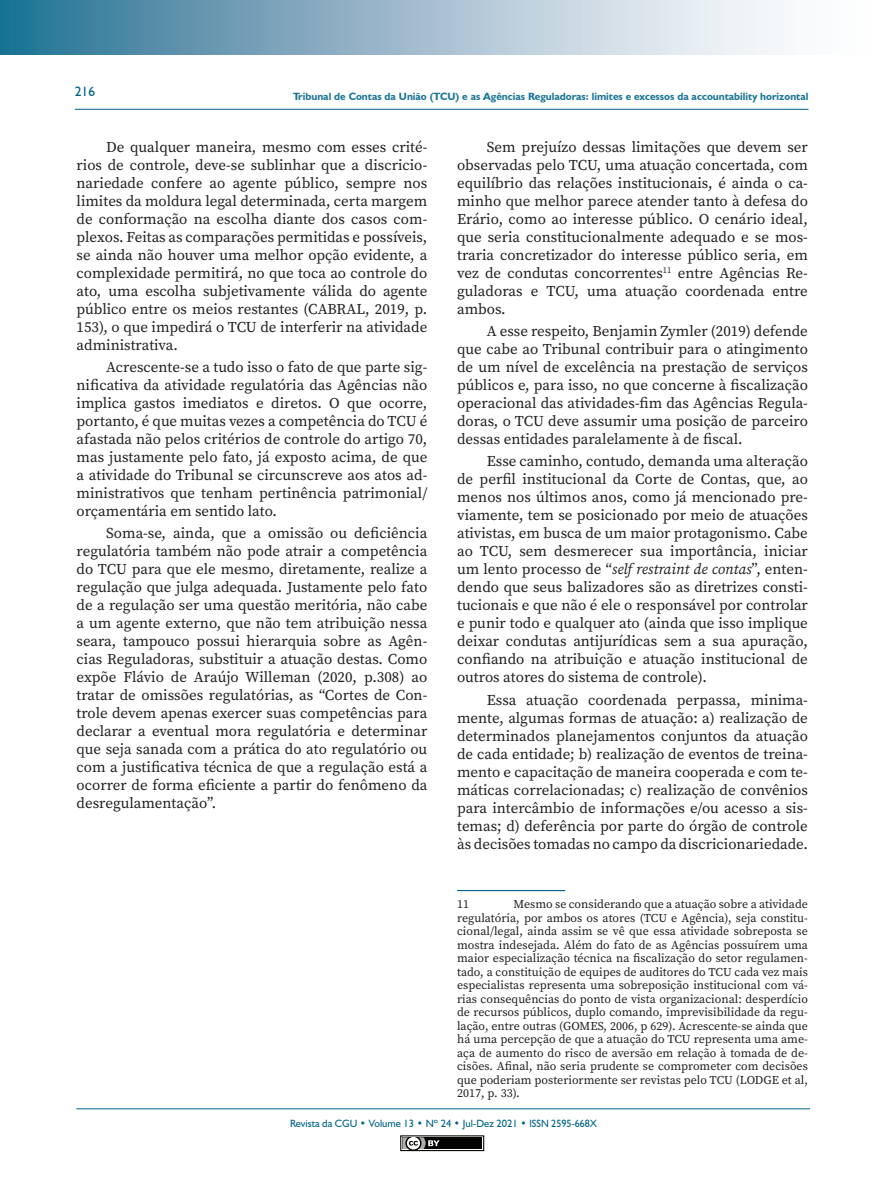
<style>
.page{position:relative;width:893px;height:1191px;background:#fff}
.page>*{position:absolute;margin:0;border:0;box-sizing:border-box;transform-origin:0 0}
.TEXTO_DUAS_COLUNAS{font:15px/18px "Source Serif Variable";color:#231f20;text-align:justify}
.t1{font:13.5px "Humanist 521 BT";color:#006385}
.NOTA_DE_RODAPÉ{font:12px/13.5px "Source Serif Variable";color:#231f20;text-align:justify}
.t2{font:700 10.5px "Humanist 521 BT";color:#1c7697}
.t3{font:10.5px "Humanist 521 BT";color:#006385}
.s1{font-style:italic}
</style>
<div class="page">
<svg style="left:0;top:0;width:784px;height:54px;background:#96b7c9"></svg>
<hr style="left:75px;top:109px;width:733px;height:1px;background:#006385">
<hr style="left:76px;top:1108px;width:734px;height:1px;background:#006385">
<div style="left:400px;top:1135px;width:84px;height:16px;border:1px solid #040503"></div>
<div style="left:402px;top:1137px;width:80px;height:12px;background:#040503"></div>
<svg style="left:400px;top:1135px;width:40px;height:16px"></svg>
<hr style="left:457px;top:890px;width:108px;height:1px;background:#006385">
<p class="t1" style="left:75px;top:83px;width:22px">216</p>
<p class="t2" style="left:293px;top:90px;width:517px">Tribunal de Contas da União (TCU) e as Agências Reguladoras: limites e excessos da accountability horizontal</p>
<p class="TEXTO_DUAS_COLUNAS" style="left:77px;top:138px;width:352px;text-indent:30px">De qualquer maneira, mesmo com esses crité&shy;rios de controle, deve-se sublinhar que a discricio&shy;nariedade confere ao agente público, sempre nos limites da moldura legal determinada, certa margem de conformação na escolha diante dos casos com&shy;plexos. Feitas as comparações permitidas e possíveis, se ainda não houver uma melhor opção evidente, a complexidade permitirá, no que toca ao controle do ato, uma escolha subjetivamente válida do agente público entre os meios restantes (CABRAL, 2019, p.<br>153), o que impedirá o TCU de interferir na atividade administrativa.</p>
<p class="TEXTO_DUAS_COLUNAS" style="left:77px;top:358px;width:352px;text-indent:30px">Acrescente-se a tudo isso o fato de que parte sig&shy;nificativa da atividade regulatória das Agências não implica gastos imediatos e diretos. O que ocorre, portanto, é que muitas vezes a competência do TCU é afastada não pelos critérios de controle do artigo 70, mas justamente pelo fato, já exposto acima, de que a atividade do Tribunal se circunscreve aos atos ad&shy;ministrativos que tenham pertinência patrimonial/ orçamentária em sentido lato.</p>
<p class="TEXTO_DUAS_COLUNAS" style="left:77px;top:524px;width:352px;text-indent:30px">Soma-se, ainda, que a omissão ou deficiência regulatória também não pode atrair a competência do TCU para que ele mesmo, diretamente, realize a regulação que julga adequada. Justamente pelo fato de a regulação ser uma questão meritória, não cabe a um agente externo, que não tem atribuição nessa seara, tampouco possui hierarquia sobre as Agên&shy;cias Reguladoras, substituir a atuação destas. Como expõe Flávio de Araújo Willeman (2020, p.308) ao tratar de omissões regulatórias, as “Cortes de Con&shy;trole devem apenas exercer suas competências para declarar a eventual mora regulatória e determinar que seja sanada com a prática do ato regulatório ou com a justificativa técnica de que a regulação está a ocorrer de forma eficiente a partir do fenômeno da desregulamentação”.</p>
<p class="TEXTO_DUAS_COLUNAS" style="left:457px;top:138px;width:352px;text-indent:30px">Sem prejuízo dessas limitações que devem ser observadas pelo TCU, uma atuação concertada, com equilíbrio das relações institucionais, é ainda o ca&shy;minho que melhor parece atender tanto à defesa do Erário, como ao interesse público. O cenário ideal, que seria constitucionalmente adequado e se mos&shy;traria concretizador do interesse público seria, em vez de condutas concorrentes<sup>11</sup> entre Agências Re&shy;guladoras e TCU, uma atuação coordenada entre ambos.</p>
<p class="TEXTO_DUAS_COLUNAS" style="left:457px;top:322px;width:352px;text-indent:30px">A esse respeito, Benjamin Zymler (2019) defende que cabe ao Tribunal contribuir para o atingimento de um nível de excelência na prestação de serviços públicos e, para isso, no que concerne à fiscalização operacional das atividades-fim das Agências Regula&shy;doras, o TCU deve assumir uma posição de parceiro dessas entidades paralelamente à de fiscal.</p>
<p class="TEXTO_DUAS_COLUNAS" style="left:457px;top:452px;width:352px;text-indent:30px">Esse caminho, contudo, demanda uma alteração de perfil institucional da Corte de Contas, que, ao menos nos últimos anos, como já mencionado pre&shy;viamente, tem se posicionado por meio de atuações ativistas, em busca de um maior protagonismo. Cabe ao TCU, sem desmerecer sua importância, iniciar um lento processo de “<span class="s1">self restraint de contas</span>”, enten&shy;dendo que seus balizadores são as diretrizes consti&shy;tucionais e que não é ele o responsável por controlar e punir todo e qualquer ato (ainda que isso implique deixar condutas antijurídicas sem a sua apuração, confiando na atribuição e atuação institucional de outros atores do sistema de controle).</p>
<p class="TEXTO_DUAS_COLUNAS" style="left:457px;top:690px;width:352px;text-indent:30px">Essa atuação coordenada perpassa, minima&shy;mente, algumas formas de atuação: a) realização de determinados planejamentos conjuntos da atuação de cada entidade; b) realização de eventos de treina&shy;mento e capacitação de maneira cooperada e com te&shy;máticas correlacionadas; c) realização de convênios para intercâmbio de informações e/ou acesso a sis&shy;temas; d) deferência por parte do órgão de controle às decisões tomadas no campo da discricionariedade.</p>
<p class="NOTA_DE_RODAPÉ" style="left:457px;top:897px;width:352px;text-indent:56px">Mesmo se considerando que a atuação sobre a atividade regulatória, por ambos os atores (TCU e Agência), seja constitu&shy;cional/legal, ainda assim se vê que essa atividade sobreposta se mostra indesejada. Além do fato de as Agências possuírem uma maior especialização técnica na fiscalização do setor regulamen&shy;tado, a constituição de equipes de auditores do TCU cada vez mais especialistas representa uma sobreposição institucional com vá&shy;rias consequências do ponto de vista organizacional: desperdício de recursos públicos, duplo comando, imprevisibilidade da regu&shy;lação, entre outras (GOMES, 2006, p 629). Acrescente-se ainda que há uma percepção de que a atuação do TCU representa uma ame&shy;aça de aumento do risco de aversão em relação à tomada de de&shy;cisões. Afinal, não seria prudente se comprometer com decisões que poderiam posteriormente ser revistas pelo TCU (LODGE et al, 2017, p. 33).</p>
<p class="NOTA_DE_RODAPÉ" style="left:457px;top:897px;width:13px">11</p>
<p class="t3" style="left:290px;top:1116px;width:309px">Revista da CGU • Volume 13 • Nº 24 • Jul-Dez 2021 • ISSN 2595-668X</p>
</div>
